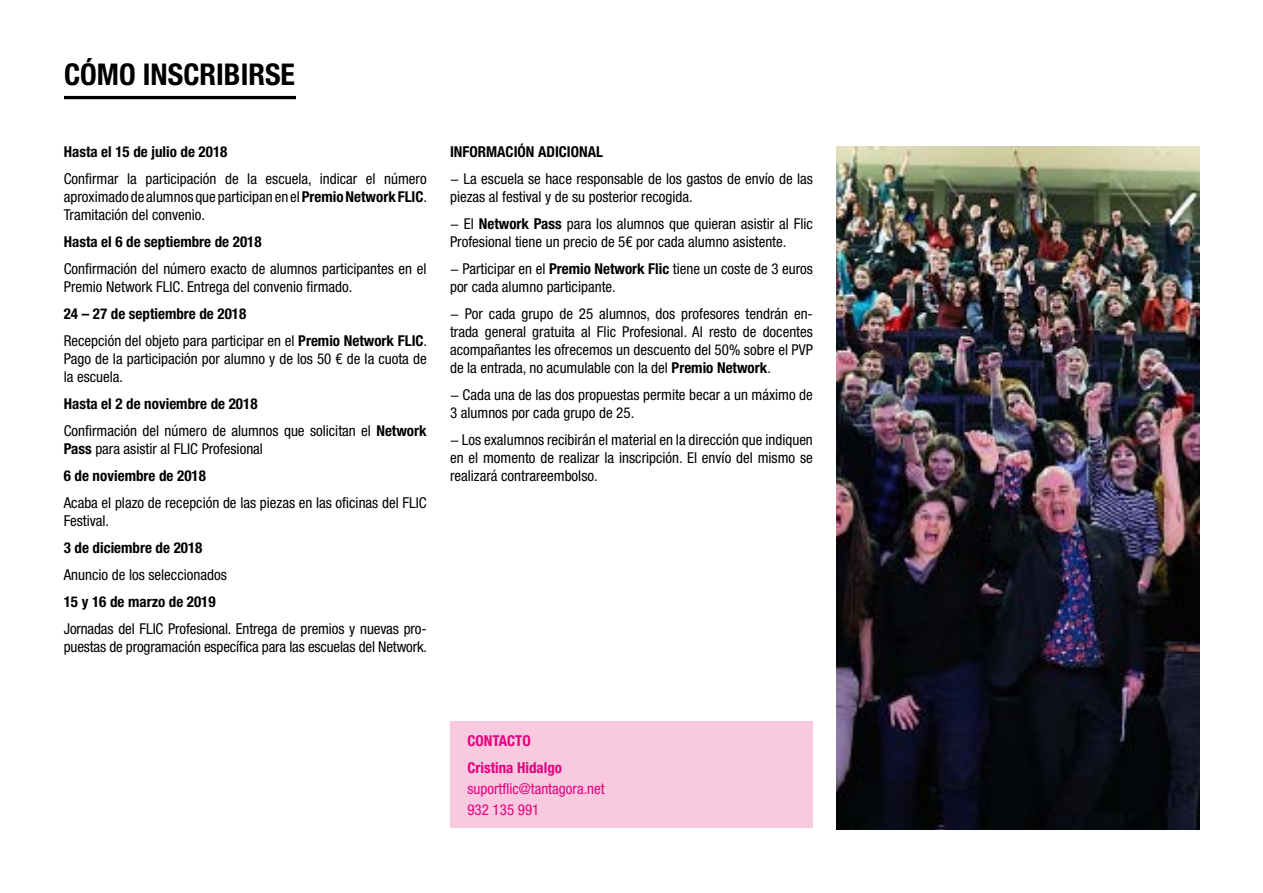
<style>
.page{position:relative;width:1263px;height:893px;background:#fff}
.page>*{position:absolute;margin:0;border:0;box-sizing:border-box;transform-origin:0 0}
.t1{font:700 condensed 30px "Helvetica Neue LT Std";color:#000}
.t2{font:condensed 15px/18px "Helvetica Neue LT Std";color:#000}
.t3{font:700 condensed 15px/27px "Helvetica Neue LT Std";color:#000}
.t4{font:condensed 15px/21px "Helvetica Neue LT Std";color:#e6007d}
.t5{font:700 condensed 15px/27px "Helvetica Neue LT Std";color:#e6007d}
.s1{font-weight:700}
.s2{font-weight:400}
</style>
<div class="page">
<hr style="left:64px;top:96px;width:232px;height:3px;background:#000">
<img style="left:836px;top:147px;width:363px;height:682px">
<div style="left:450px;top:721px;width:363px;height:107px;background:#f8c9df"></div>
<h1 class="t1" style="left:64px;top:56px;width:233px">CÓMO INSCRIBIRSE</h1>
<p class="t3" style="left:64px;top:138px;width:165px">Hasta el 15 de julio de 2018</p>
<p class="t2" style="left:64px;top:170px;width:365px;text-align:justify">Confirmar la participación de la escuela, indicar el número aproximado de alumnos que participan en el <span class="s1">Premio Network FLIC</span>.<br>Tramitación del convenio.</p>
<p class="t3" style="left:64px;top:228px;width:199px">Hasta el 6 de septiembre de 2018</p>
<p class="t2" style="left:64px;top:260px;width:364px">Confirmación del número exacto de alumnos participantes en el<br>Premio Network FLIC. Entrega del convenio firmado.</p>
<p class="t3" style="left:64px;top:300px;width:365px">24 – 27 de septiembre de 2018<br><span class="s2">Recepción del objeto para participar en el</span> Premio Network FLIC<span class="s2">.</span></p>
<p class="t2" style="left:64px;top:350px;width:364px">Pago de la participación por alumno y de los 50 € de la cuota de la escuela.</p>
<p class="t2" style="left:64px;top:391px;width:364px;line-height:27px"><span class="s1">Hasta el 2 de noviembre de 2018<br></span>Confirmación del número de alumnos que solicitan el <span class="s1">Network</span></p>
<p class="t2" style="left:64px;top:436px;width:201px;line-height:27px"><span class="s1">Pass</span> para asistir al FLIC Profesional<br><span class="s1">6 de noviembre de 2018</span></p>
<p class="t2" style="left:64px;top:494px;width:364px">Acaba el plazo de recepción de las piezas en las oficinas del FLIC<br>Festival.</p>
<p class="t3" style="left:64px;top:534px;width:140px">3 de diciembre de 2018</p>
<p class="t2" style="left:64px;top:566px;width:164px">Anuncio de los seleccionados</p>
<p class="t3" style="left:64px;top:588px;width:153px">15 y 16 de marzo de 2019</p>
<p class="t2" style="left:64px;top:620px;width:365px">Jornadas del FLIC Profesional. Entrega de premios y nuevas pro&shy;puestas de programación específica para las escuelas del Network.</p>
<p class="t3" style="left:450px;top:138px;width:154px">INFORMACIÓN ADICIONAL</p>
<p class="t2" style="left:450px;top:170px;width:364px">− La escuela se hace responsable de los gastos de envío de las piezas al festival y de su posterior recogida.</p>
<p class="t2" style="left:450px;top:215px;width:364px">− El <span class="s1">Network Pass</span> para los alumnos que quieran asistir al Flic<br>Profesional tiene un precio de 5€ por cada alumno asistente.</p>
<p class="t2" style="left:450px;top:260px;width:364px">− Participar en el <span class="s1">Premio Network Flic</span> tiene un coste de 3 euros por cada alumno participante.</p>
<p class="t2" style="left:450px;top:305px;width:364px;text-align:justify">− Por cada grupo de 25 alumnos, dos profesores tendrán en&shy;trada general gratuita al Flic Profesional. Al resto de docentes acompañantes les ofrecemos un descuento del 50% sobre el PVP de la entrada, no acumulable con la del <span class="s1">Premio Network</span>.</p>
<p class="t2" style="left:450px;top:386px;width:364px">− Cada una de las dos propuestas permite becar a un máximo de<br>3 alumnos por cada grupo de 25.</p>
<p class="t2" style="left:450px;top:431px;width:364px;text-align:justify">− Los exalumnos recibirán el material en la dirección que indiquen en el momento de realizar la inscripción. El envío del mismo se realizará contrareembolso.</p>
<p class="t5" style="left:467px;top:727px;width:96px">CONTACTO<br>Cristina Hidalgo</p>
<p class="t4" style="left:467px;top:778px;width:139px">suportflic@tantagora.net<br>932 135 991</p>
</div>
